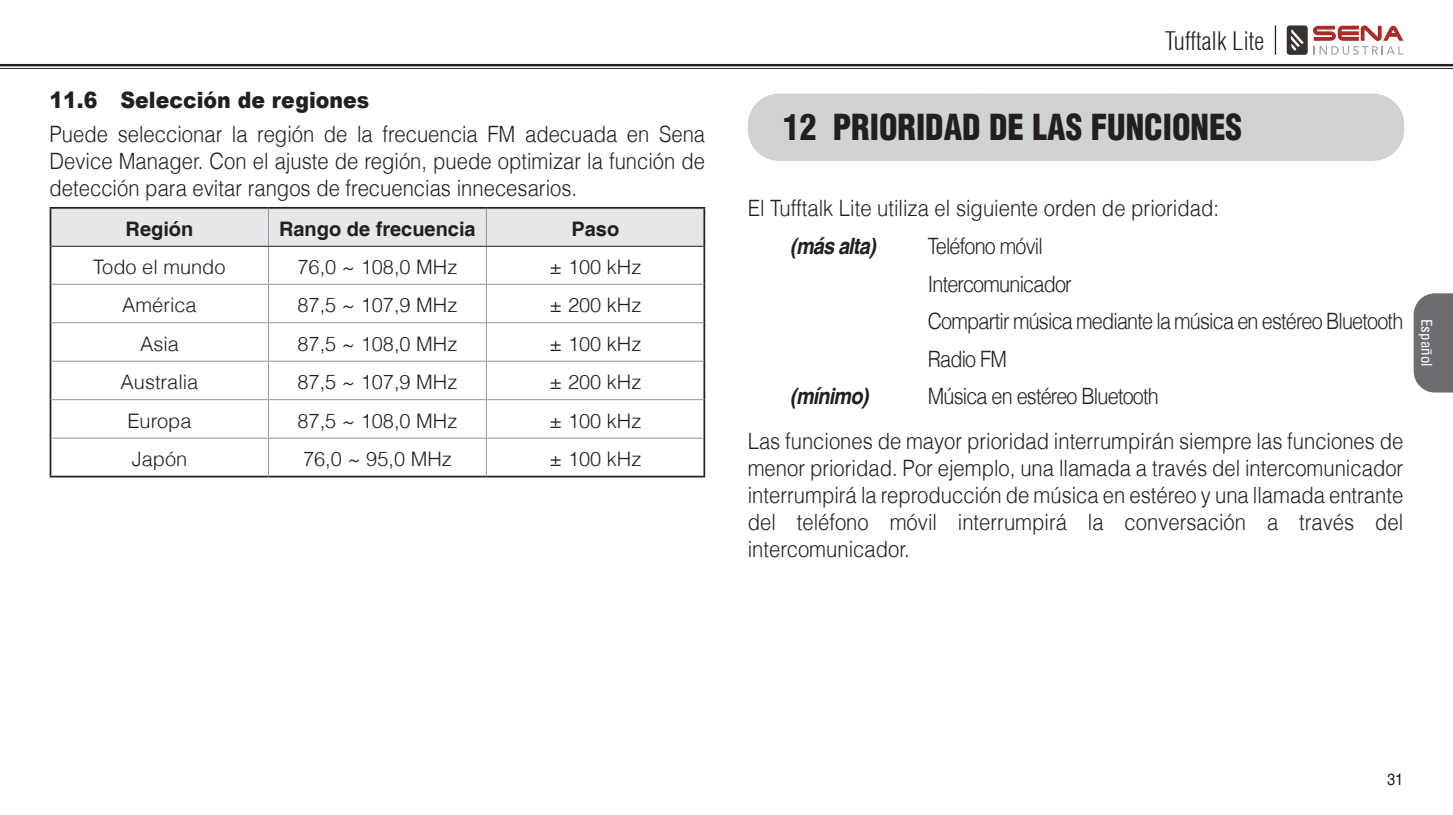
<style>
.page{position:relative;width:1453px;height:815px;background:#fff}
.page>*{position:absolute;margin:0;border:0;box-sizing:border-box;transform-origin:0 0}
.t1{font:900 condensed 35px "Helvetica";color:#231f20;scale:.95 1}
.t2{font:300 condensed 25px "Helvetica";color:#231f20}
.t3{font:300 22.5px/27px "Helvetica LT";color:#231f20;text-align:justify;scale:.9 1}
.t4{font:300 22.5px/44.8px "Helvetica LT";color:#231f20;scale:.88 1}
.t5{font:300 22.5px/37.5px "Helvetica LT";letter-spacing:-.04em;color:#231f20;scale:.88 1}
.t6{font:900 22.5px "Arial";color:#231f20;scale:.91 1}
.t7{font:italic 700 22.5px "Helvetica";letter-spacing:-.04em;color:#231f20;scale:.88 1}
.t8{font:300 20px "Helvetica LT";color:#231f20}
.t9{font:700 20px "Helvetica";color:#231f20}
.t10{font:16.25px "Helvetica";color:#231f20;scale:.9 1}
.t11{font:condensed 15px "Univers";color:#fff}
</style>
<div class="page">
<svg style="left:0;top:66px;width:1453px;height:1px"></svg>
<hr style="left:0;top:64px;width:1453px;height:2px;background:#231f20">
<hr style="left:0;top:68px;width:1453px;height:1px;background:#231f20">
<svg style="left:1287px;top:25px;width:116px;height:30px"></svg>
<hr style="left:1275px;top:25px;width:1px;height:30px;background:#231f20">
<svg style="left:1413px;top:293px;width:40px;height:100px;background:#76777a"></svg>
<div style="left:51px;top:209px;width:652px;height:37px;background:#e6e7e9"></div>
<hr style="left:50px;top:207px;width:218px;height:2px;background:#231f20">
<hr style="left:50px;top:209px;width:1px;height:37px;background:#231f20">
<hr style="left:268px;top:207px;width:218px;height:2px;background:#231f20">
<hr style="left:486px;top:207px;width:219px;height:2px;background:#231f20">
<hr style="left:703px;top:209px;width:2px;height:37px;background:#231f20">
<hr style="left:50px;top:246px;width:1px;height:38px;background:#231f20">
<hr style="left:703px;top:246px;width:2px;height:38px;background:#231f20">
<hr style="left:50px;top:284px;width:1px;height:39px;background:#231f20">
<hr style="left:703px;top:284px;width:2px;height:39px;background:#231f20">
<hr style="left:50px;top:323px;width:1px;height:38px;background:#231f20">
<hr style="left:703px;top:323px;width:2px;height:38px;background:#231f20">
<hr style="left:50px;top:361px;width:1px;height:39px;background:#231f20">
<hr style="left:703px;top:361px;width:2px;height:39px;background:#231f20">
<hr style="left:50px;top:400px;width:1px;height:38px;background:#231f20">
<hr style="left:703px;top:400px;width:2px;height:38px;background:#231f20">
<hr style="left:50px;top:438px;width:1px;height:38px;background:#231f20">
<hr style="left:703px;top:438px;width:2px;height:38px;background:#231f20">
<hr style="left:50px;top:476px;width:218px;height:1px;background:#231f20">
<hr style="left:268px;top:476px;width:218px;height:1px;background:#231f20">
<hr style="left:486px;top:476px;width:219px;height:1px;background:#231f20">
<hr style="left:268px;top:209px;width:1px;height:37px;background:#939598">
<hr style="left:486px;top:209px;width:1px;height:37px;background:#939598">
<hr style="left:268px;top:247px;width:1px;height:37px;background:#939598">
<hr style="left:486px;top:247px;width:1px;height:37px;background:#939598">
<hr style="left:51px;top:284px;width:217px;height:1px;background:#939598">
<hr style="left:268px;top:284px;width:218px;height:1px;background:#939598">
<hr style="left:268px;top:285px;width:1px;height:37px;background:#939598">
<hr style="left:486px;top:284px;width:217px;height:1px;background:#939598">
<hr style="left:486px;top:285px;width:1px;height:37px;background:#939598">
<hr style="left:51px;top:322px;width:217px;height:1px;background:#939598">
<hr style="left:268px;top:322px;width:218px;height:1px;background:#939598">
<hr style="left:268px;top:323px;width:1px;height:38px;background:#939598">
<hr style="left:486px;top:322px;width:217px;height:1px;background:#939598">
<hr style="left:486px;top:323px;width:1px;height:38px;background:#939598">
<hr style="left:51px;top:361px;width:217px;height:1px;background:#939598">
<hr style="left:268px;top:361px;width:218px;height:1px;background:#939598">
<hr style="left:268px;top:362px;width:1px;height:37px;background:#939598">
<hr style="left:486px;top:361px;width:217px;height:1px;background:#939598">
<hr style="left:486px;top:362px;width:1px;height:37px;background:#939598">
<hr style="left:51px;top:399px;width:217px;height:1px;background:#939598">
<hr style="left:268px;top:399px;width:218px;height:1px;background:#939598">
<hr style="left:268px;top:400px;width:1px;height:38px;background:#939598">
<hr style="left:486px;top:399px;width:217px;height:1px;background:#939598">
<hr style="left:486px;top:400px;width:1px;height:38px;background:#939598">
<hr style="left:51px;top:438px;width:217px;height:1px;background:#939598">
<hr style="left:268px;top:438px;width:218px;height:1px;background:#939598">
<hr style="left:268px;top:439px;width:1px;height:37px;background:#939598">
<hr style="left:486px;top:438px;width:217px;height:1px;background:#939598">
<hr style="left:486px;top:439px;width:1px;height:37px;background:#939598">
<hr style="left:51px;top:246px;width:217px;height:1px;background:#231f20">
<hr style="left:268px;top:246px;width:218px;height:1px;background:#231f20">
<hr style="left:486px;top:246px;width:217px;height:1px;background:#231f20">
<div style="left:779px;top:98px;width:593px;height:63px;background:#d1d2d4"></div>
<hr style="left:1372px;top:98px;width:1px;height:63px;background:#d1d2d4">
<div style="left:779px;top:94px;width:593px;height:62px;background:#d1d2d4"></div>
<hr style="left:1372px;top:94px;width:1px;height:62px;background:#d1d2d4">
<p class="t6" style="left:50px;top:84px;width:353px">11.6 Selección de regiones</p>
<p class="t3" style="left:50px;top:121px;width:730px">Puede seleccionar la región de la frecuencia FM adecuada en Sena Device Manager. Con el ajuste de región, puede optimizar la función de detección para evitar rangos de frecuencias innecesarios.</p>
<p class="t9" style="left:126px;top:216px;width:69px">Región</p>
<p class="t9" style="left:279px;top:216px;width:198px">Rango de frecuencia</p>
<p class="t9" style="left:571px;top:216px;width:49px">Paso</p>
<p class="t8" style="left:93px;top:254px;width:134px">Todo el mundo</p>
<p class="t8" style="left:297px;top:254px;width:161px">76,0 ~ 108,0 MHz</p>
<p class="t8" style="left:549px;top:254px;width:94px">± 100 kHz</p>
<p class="t8" style="left:122px;top:293px;width:76px">América</p>
<p class="t8" style="left:297px;top:293px;width:161px">87,5 ~ 107,9 MHz</p>
<p class="t8" style="left:549px;top:293px;width:94px">± 200 kHz</p>
<p class="t8" style="left:140px;top:331px;width:40px">Asia</p>
<p class="t8" style="left:297px;top:331px;width:161px">87,5 ~ 108,0 MHz</p>
<p class="t8" style="left:549px;top:331px;width:94px">± 100 kHz</p>
<p class="t8" style="left:121px;top:369px;width:79px">Australia</p>
<p class="t8" style="left:297px;top:369px;width:161px">87,5 ~ 107,9 MHz</p>
<p class="t8" style="left:549px;top:369px;width:94px">± 200 kHz</p>
<p class="t8" style="left:127px;top:408px;width:66px">Europa</p>
<p class="t8" style="left:297px;top:408px;width:161px">87,5 ~ 108,0 MHz</p>
<p class="t8" style="left:549px;top:408px;width:94px">± 100 kHz</p>
<p class="t8" style="left:132px;top:446px;width:57px">Japón</p>
<p class="t8" style="left:303px;top:446px;width:150px">76,0 ~ 95,0 MHz</p>
<p class="t8" style="left:549px;top:446px;width:94px">± 100 kHz</p>
<p class="t2" style="left:1165px;top:25px;width:101px">Tufftalk Lite</p>
<h1 class="t1" style="left:783px;top:105px;width:485px">12 PRIORIDAD DE LAS FUNCIONES</h1>
<p class="t3" style="left:748px;top:195px;width:525px">El Tufftalk Lite utiliza el siguiente orden de prioridad:</p>
<p class="t7" style="left:790px;top:232px;width:98px">(más alta)</p>
<p class="t5" style="left:928px;top:227px;width:542px">Teléfono móvil<br>Intercomunicador<br>Compartir música mediante la música en estéreo Bluetooth<br>Radio FM</p>
<p class="t7" style="left:790px;top:383px;width:90px">(mínimo)</p>
<p class="t4" style="left:748px;top:374px;width:746px;text-indent:180px">Música en estéreo Bluetooth<br>Las funciones de mayor prioridad interrumpirán siempre las funciones de</p>
<p class="t3" style="left:748px;top:454px;width:730px">menor prioridad. Por ejemplo, una llamada a través del intercomunicador interrumpirá la reproducción de música en estéreo y una llamada entrante del teléfono móvil interrumpirá la conversación a través del intercomunicador.</p>
<p class="t11" style="left:1436px;top:319px;width:49px;rotate:90deg">Español</p>
<p class="t10" style="left:1387px;top:770px;width:20px">31</p>
</div>
